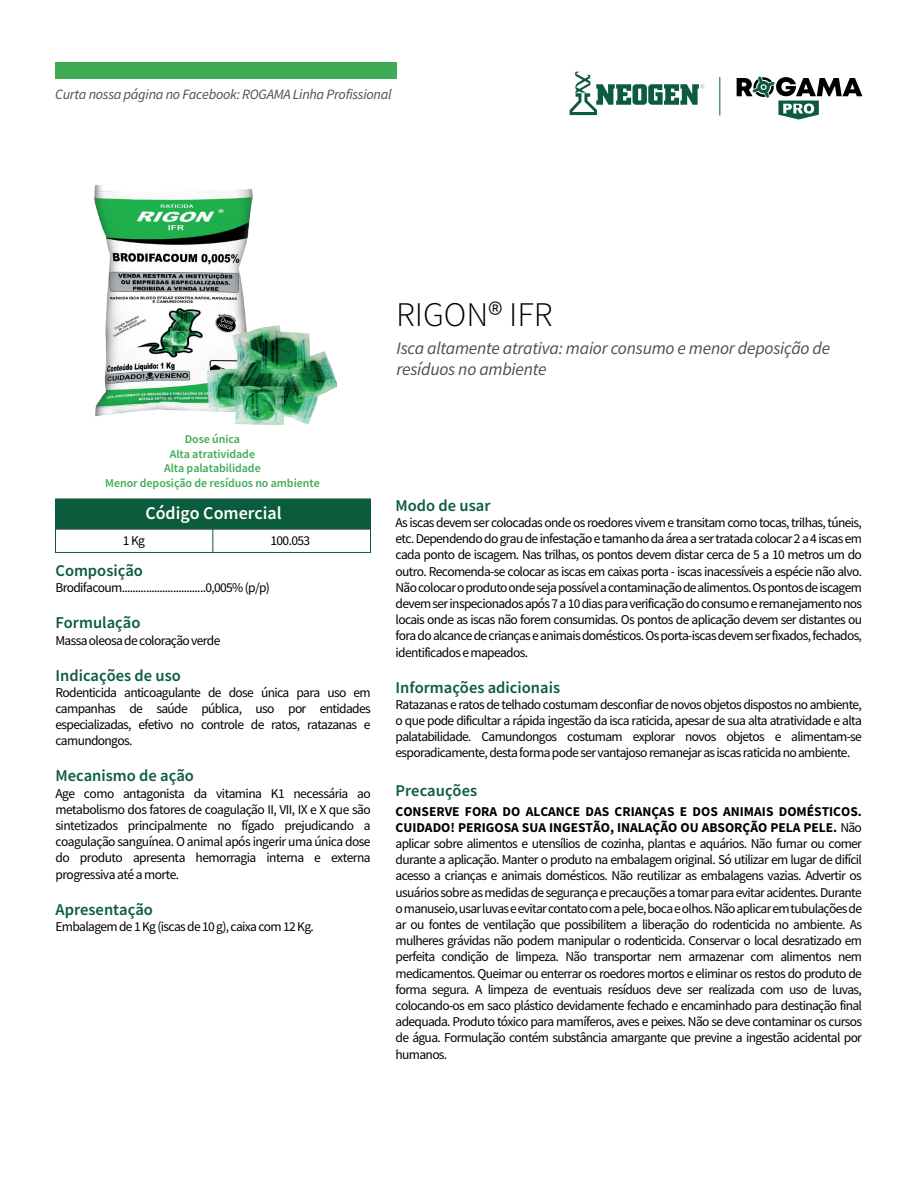
<style>
.page{position:relative;width:918px;height:1188px;background:#fff}
.page>*{position:absolute;margin:0;border:0;box-sizing:border-box;transform-origin:0 0}
.t1{font:300 34.5px "Source Sans Pro";color:#000}
.t2{font:600 18px "Source Sans Pro";color:#fff}
.t3{font:italic 17.55px/21.1px "Source Sans Pro";letter-spacing:-.015em;color:#484f57}
.t4{font:600 16.5px "Source Sans Pro";color:#0b5c3c}
.t5{font:italic 14.25px "Source Sans Pro";letter-spacing:-.02em;color:#464e56}
.t6{font:13.5px/16.2px "Source Sans Pro";letter-spacing:-.05em;color:#000;text-align:justify}
.t7{font:600 12px/14.4px "Source Sans Pro";letter-spacing:-.005em;color:#40ab55;text-align:center}
.s1{font-weight:700}
</style>
<div class="page">
<div style="left:55px;top:62px;width:342px;height:16px;background:#40ab55"></div>
<div style="left:55px;top:499px;width:316px;height:30px;background:#0b5c3c;border:1px solid #464e56"></div>
<div style="left:55px;top:499px;width:316px;height:54px;border:1px solid #0b5c3c"></div>
<svg style="left:212px;top:527px;width:1px;height:25px"></svg>
<svg style="left:737px;top:77px;width:126px;height:43px"></svg>
<svg style="left:570px;top:72px;width:134px;height:43px"></svg>
<hr style="left:720px;top:77px;width:1px;height:38px;background:#0b5c3c">
<img style="left:94px;top:185px;width:159px;height:232px">
<img style="left:207px;top:326px;width:130px;height:99px">
<p class="t5" style="left:55px;top:85px;width:338px">Curta nossa página no Facebook: ROGAMA Linha Profissional</p>
<p class="t7" style="left:105px;top:432px;width:216px">Dose única<br>Alta atratividade<br>Alta palatabilidade<br>Menor deposição de resíduos no ambiente</p>
<h2 class="t2" style="left:145px;top:501px;width:138px">Código Comercial</h2>
<p class="t6" style="left:123px;top:533px;width:24px">1 Kg</p>
<p class="t6" style="left:271px;top:533px;width:41px">100.053</p>
<p class="t4" style="left:56px;top:560px;width:89px">Composição</p>
<p class="t6" style="left:56px;top:580px;width:216px">Brodifacoum...............................0,005% (p/p)</p>
<p class="t4" style="left:56px;top:612px;width:86px">Formulação</p>
<p class="t6" style="left:56px;top:632px;width:166px">Massa oleosa de coloração verde</p>
<p class="t4" style="left:56px;top:664px;width:127px">Indicações de uso</p>
<p class="t6" style="left:56px;top:684px;width:317px">Rodenticida anticoagulante de dose única para uso em campanhas de saúde pública, uso por entidades especializadas, efetivo no controle de ratos, ratazanas e camundongos.</p>
<p class="t4" style="left:56px;top:765px;width:140px">Mecanismo de ação</p>
<p class="t6" style="left:56px;top:785px;width:317px">Age como antagonista da vitamina K1 necessária ao metabolismo dos fatores de coagulação II, VII, IX e X que são sintetizados principalmente no fígado prejudicando a coagulação sanguínea. O animal após ingerir uma única dose do produto apresenta hemorragia interna e externa progressiva até a morte.</p>
<p class="t4" style="left:56px;top:898px;width:99px">Apresentação</p>
<p class="t6" style="left:56px;top:918px;width:260px">Embalagem de 1 Kg (iscas de 10 g), caixa com 12 Kg.</p>
<h1 class="t1" style="left:396px;top:293px;width:158px">RIGON® IFR</h1>
<p class="t3" style="left:397px;top:337px;width:435px">Isca altamente atrativa: maior consumo e menor deposição de resíduos no ambiente</p>
<p class="t4" style="left:396px;top:494px;width:96px">Modo de usar</p>
<p class="t6" style="left:396px;top:514px;width:468px">As iscas devem ser colocadas onde os roedores vivem e transitam como tocas, trilhas, túneis, etc. Dependendo do grau de infestação e tamanho da área a ser tratada colocar 2 a 4 iscas em cada ponto de iscagem. Nas trilhas, os pontos devem distar cerca de 5 a 10 metros um do outro. Recomenda-se colocar as iscas em caixas porta - iscas inacessíveis a espécie não alvo.<br>Não colocar o produto onde seja possível a contaminação de alimentos. Os pontos de iscagem devem ser inspecionados após 7 a 10 dias para verificação do consumo e remanejamento nos locais onde as iscas não forem consumidas. Os pontos de aplicação devem ser distantes ou fora do alcance de crianças e animais domésticos. Os porta-iscas devem ser fixados, fechados, identificados e mapeados.</p>
<p class="t4" style="left:396px;top:676px;width:166px">Informações adicionais</p>
<p class="t6" style="left:396px;top:696px;width:468px">Ratazanas e ratos de telhado costumam desconfiar de novos objetos dispostos no ambiente, o que pode dificultar a rápida ingestão da isca raticida, apesar de sua alta atratividade e alta palatabilidade. Camundongos costumam explorar novos objetos e alimentam-se esporadicamente, desta forma pode ser vantajoso remanejar as iscas raticida no ambiente.</p>
<p class="t4" style="left:396px;top:780px;width:83px">Precauções</p>
<p class="t6" style="left:396px;top:803px;width:468px"><span class="s1">CONSERVE FORA DO ALCANCE DAS CRIANÇAS E DOS ANIMAIS DOMÉSTICOS.<br>CUIDADO! PERIGOSA SUA INGESTÃO, INALAÇÃO OU ABSORÇÃO PELA PELE.</span> Não aplicar sobre alimentos e utensílios de cozinha, plantas e aquários. Não fumar ou comer durante a aplicação. Manter o produto na embalagem original. Só utilizar em lugar de difícil acesso a crianças e animais domésticos. Não reutilizar as embalagens vazias. Advertir os usuários sobre as medidas de segurança e precauções a tomar para evitar acidentes. Durante o manuseio, usar luvas e evitar contato com a pele, boca e olhos. Não aplicar em tubulações de ar ou fontes de ventilação que possibilitem a liberação do rodenticida no ambiente. As mulheres grávidas não podem manipular o rodenticida. Conservar o local desratizado em perfeita condição de limpeza. Não transportar nem armazenar com alimentos nem medicamentos. Queimar ou enterrar os roedores mortos e eliminar os restos do produto de forma segura. A limpeza de eventuais resíduos deve ser realizada com uso de luvas, colocando-os em saco plástico devidamente fechado e encaminhado para destinação final adequada. Produto tóxico para mamíferos, aves e peixes. Não se deve contaminar os cursos de água. Formulação contém substância amargante que previne a ingestão acidental por humanos.</p>
</div>
